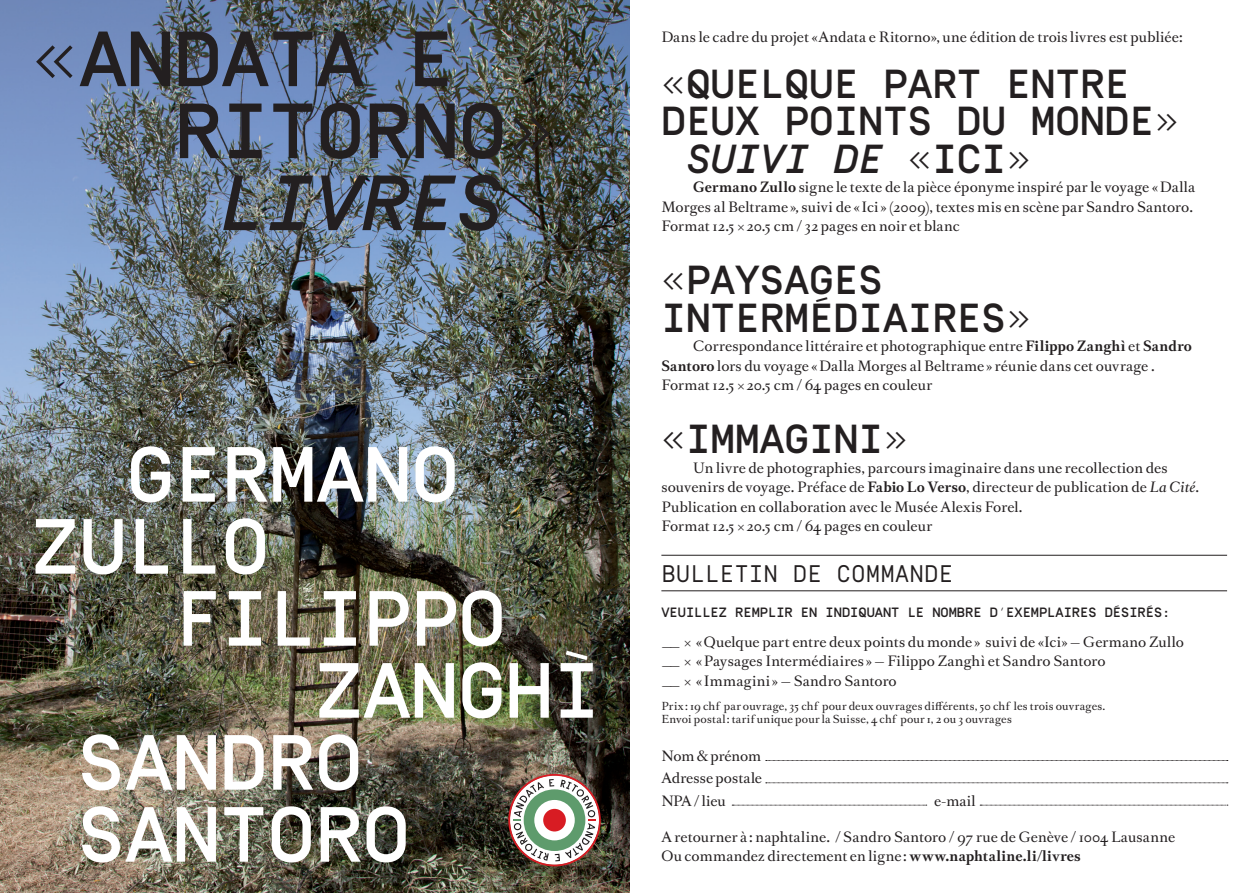
<style>
.page{position:relative;width:1259px;height:893px;background:#fff}
.page>*{position:absolute;margin:0;border:0;box-sizing:border-box;transform-origin:0 0}
.MAJTITRE_PARA{font:500 78px "Simplon BP Mono";color:#fff}
.MAJTITRE_PARA-2{font:500 78px "Simplon BP Mono";color:#231f20}
.MAJTITRE_PARA-3{font:italic 500 78px "Simplon BP Mono";color:#231f20}
.MAJTITRE_PARA-4{font:500 40.5px/37.5px "Simplon BP Mono";color:#231f20}
.MAJTITRE_PARA-5{font:italic 500 40.5px "Simplon BP Mono";color:#231f20}
.t1{font:24px "Simplon BP Mono";color:#231f20}
.MAJTITRE_PARA-6{font:13.5px/19.5px "Romain BP Text";letter-spacing:.01em;color:#231f20;text-align:right}
.t2{font:500 13.5px "Simplon BP Mono";color:#231f20}
.MAJTITRE_PARA-7{font:13.5px "Romain BP Text";letter-spacing:-.015em;color:#231f20}
.t3{font:10.5px "Romain BP Text";letter-spacing:.02em;color:#231f20}
.s1{font-style:normal}
.s2{font-weight:700}
.s3{font-style:italic}
</style>
<div class="page">
<img style="left:0;top:0;width:629px;height:893px">
<img style="left:508px;top:774px;width:93px;height:92px">
<hr style="left:661px;top:555px;width:566px;height:1px;background:#231f20">
<hr style="left:661px;top:590px;width:566px;height:1px;background:#231f20">
<svg style="left:766px;top:760px;width:462px;height:1px"></svg>
<svg style="left:732px;top:805px;width:194px;height:1px"></svg>
<svg style="left:980px;top:805px;width:248px;height:1px"></svg>
<svg style="left:766px;top:782px;width:462px;height:1px"></svg>
<p class="MAJTITRE_PARA-2" style="left:32px;top:8px;width:424px">«ANDATA E</p>
<p class="MAJTITRE_PARA-2" style="left:174px;top:80px;width:381px">RITORNO»</p>
<p class="MAJTITRE_PARA-3" style="left:218px;top:152px;width:286px">LIVRES</p>
<p class="MAJTITRE_PARA" style="left:127px;top:424px;width:333px">GERMANO</p>
<p class="MAJTITRE_PARA" style="left:32px;top:496px;width:239px">ZULLO</p>
<p class="MAJTITRE_PARA" style="left:174px;top:568px;width:333px">FILIPPO</p>
<p class="MAJTITRE_PARA" style="left:316px;top:640px;width:286px">ZANGHÌ</p>
<p class="MAJTITRE_PARA" style="left:78px;top:712px;width:286px">SANDRO</p>
<p class="MAJTITRE_PARA" style="left:78px;top:784px;width:333px">SANTORO</p>
<p class="MAJTITRE_PARA-6" style="left:661px;top:26px;width:523px">Dans le cadre du projet «Andata e Ritorno», une édition de trois livres est publiée:</p>
<p class="MAJTITRE_PARA-4" style="left:661px;top:63px;width:469px">«QUELQUE PART ENTRE</p>
<p class="MAJTITRE_PARA-4" style="left:661px;top:100px;width:519px">DEUX POINTS DU MONDE»</p>
<p class="MAJTITRE_PARA-5" style="left:686px;top:132px;width:346px">SUIVI DE <span class="s1">«ICI»</span></p>
<p class="MAJTITRE_PARA-6" style="left:661px;top:176px;width:535px"><span class="s2">Germano Zullo</span> signe le texte de la pièce éponyme inspiré par le voyage «Dalla<br>Morges al Beltrame»<span class="s3">,</span> suivi de « Ici » (2009), textes mis en scène par Sandro Santoro.</p>
<p class="MAJTITRE_PARA-6" style="left:661px;top:215px;width:300px">Format 12.5 × 20.5 cm / 32 pages en noir et blanc</p>
<p class="MAJTITRE_PARA-4" style="left:661px;top:259px;width:371px">«PAYSAGES<br>INTERMÉDIAIRES»</p>
<p class="MAJTITRE_PARA-6" style="left:661px;top:335px;width:532px;text-align:left;text-indent:32px">Correspondance littéraire et photographique entre <span class="s2">Filippo Zanghì</span> et <span class="s2">Sandro<br>Santoro</span> lors du voyage «Dalla Morges al Beltrame» réunie dans cet ouvrage .</p>
<p class="MAJTITRE_PARA-6" style="left:661px;top:374px;width:272px">Format 12.5 × 20.5 cm / 64 pages en couleur</p>
<p class="MAJTITRE_PARA-4" style="left:661px;top:418px;width:248px">«IMMAGINI»</p>
<p class="MAJTITRE_PARA-6" style="left:661px;top:457px;width:539px;text-align:center">Un livre de photographies, parcours imaginaire dans une recollection des souvenirs de voyage. Préface de <span class="s2">Fabio Lo Verso</span>, directeur de publication de <span class="s3">La Cité</span>.</p>
<p class="MAJTITRE_PARA-6" style="left:661px;top:496px;width:362px">Publication en collaboration avec le Musée Alexis Forel.</p>
<p class="MAJTITRE_PARA-6" style="left:661px;top:515px;width:272px">Format 12.5 × 20.5 cm / 64 pages en couleur</p>
<p class="t1" style="left:661px;top:558px;width:293px">BULLETIN DE COMMANDE</p>
<p class="t2" style="left:661px;top:603px;width:510px">VEUILLEZ REMPLIR EN INDIQUANT LE NOMBRE D’EXEMPLAIRES DÉSIRÉS:</p>
<p class="MAJTITRE_PARA-6" style="left:661px;top:631px;width:524px">__ × «Quelque part entre deux points du monde» suivi de «Ici» — Germano Zullo</p>
<p class="MAJTITRE_PARA-6" style="left:661px;top:650px;width:446px">__ × «Paysages Intermédiaires » — Filippo Zanghì et Sandro Santoro</p>
<p class="MAJTITRE_PARA-6" style="left:661px;top:670px;width:237px">__ × «Immagini» — Sandro Santoro</p>
<p class="t3" style="left:661px;top:696px;width:445px">Prix: 19 chf par ouvrage, 35 chf pour deux ouvrages différents, 50 chf les trois ouvrages.</p>
<p class="t3" style="left:661px;top:710px;width:352px">Envoi postal: tarif unique pour la Suisse, 4 chf pour 1, 2 ou 3 ouvrages</p>
<p class="MAJTITRE_PARA-7" style="left:661px;top:744px;width:101px">Nom &amp; prénom</p>
<p class="MAJTITRE_PARA-6" style="left:661px;top:767px;width:102px">Adresse postale</p>
<p class="MAJTITRE_PARA-6" style="left:661px;top:790px;width:66px">NPA / lieu</p>
<p class="MAJTITRE_PARA-6" style="left:934px;top:790px;width:43px">e-mail</p>
<p class="MAJTITRE_PARA-6" style="left:661px;top:826px;width:515px">A retourner à: naphtaline. / Sandro Santoro / 97 rue de Genève / 1004 Lausanne</p>
<p class="MAJTITRE_PARA-6" style="left:661px;top:845px;width:421px">Ou commandez directement en ligne: <span class="s2">www.naphtaline.li/livres</span></p>
</div>
